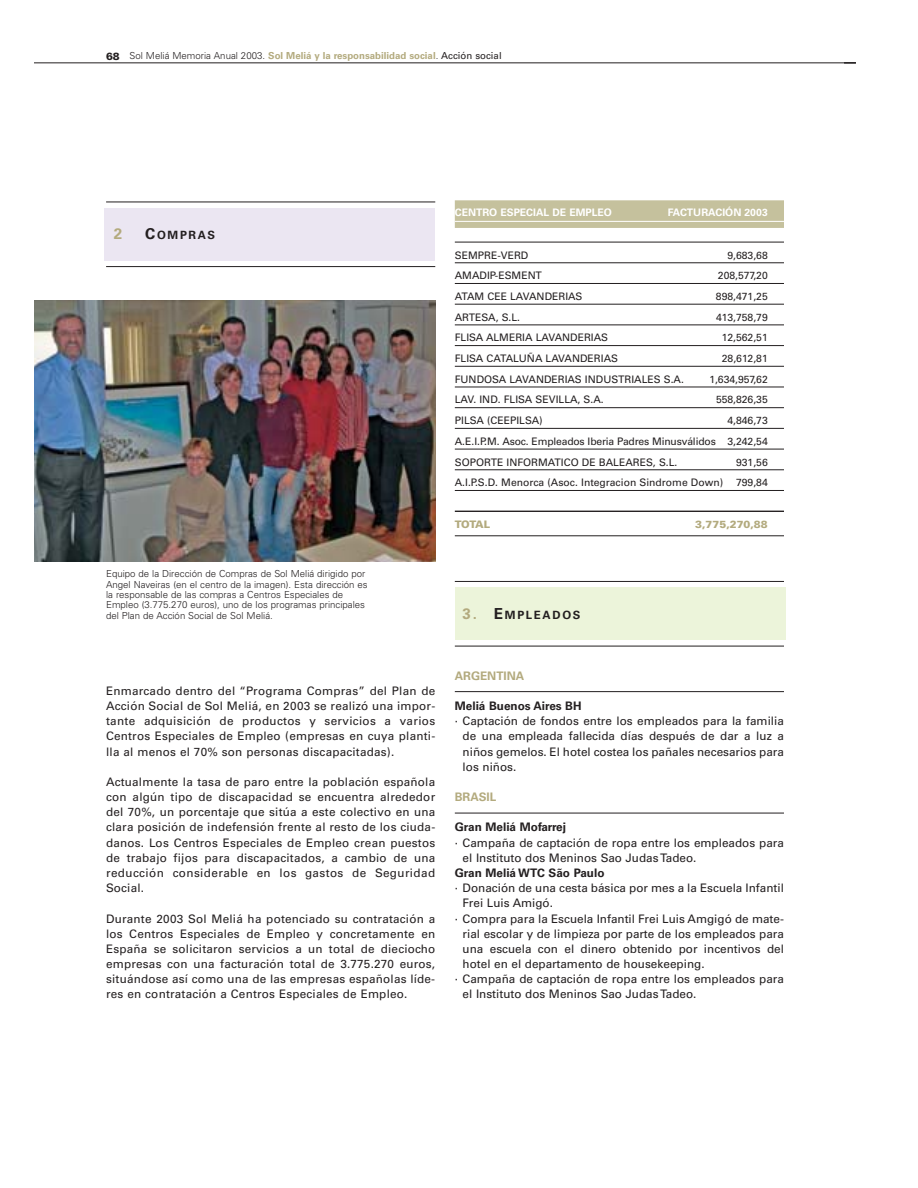
<style>
.page{position:relative;width:918px;height:1188px;background:#fff}
.page>*{position:absolute;margin:0;border:0;box-sizing:border-box;transform-origin:0 0}
.t1{font:700 15.15px "Univers";color:#b3aa7e}
.t2{font:11.7px/15.1px "Univers";color:#231f20;text-align:justify}
.t3{font:700 11.7px "Univers";color:#231f20}
.t4{font:700 11.7px "Univers";color:#b3aa7e}
.t5{font:700 11.4px "Univers";letter-spacing:.15em;color:#231f20}
.t6{font:10.35px/20.7px "Univers";color:#231f20;text-align:justify}
.t7{font:700 10.35px "Univers";color:#fff}
.t8{font:900 10.35px "Univers";color:#b3aa7e}
.t9{font:300 9.6px/10.4px "Univers";color:#231f20}
.t10{font:700 9.6px "Univers";color:#b3aa7e}
.s1{font-weight:900;font-size:10.35px;color:#231f20}
.s2{font-weight:300;color:#231f20}
.s3{font-weight:400;color:#231f20}
.s4{font-size:15.15px}
.s5{font-size:15.15px;color:#b3aa7e}
</style>
<div class="page">
<div style="left:455px;top:587px;width:330px;height:53px;background:#ecf4da"></div>
<div style="left:105px;top:208px;width:330px;height:53px;background:#ebe6f2"></div>
<hr style="left:34px;top:63px;width:822px;height:1px;background:#231f20">
<hr style="left:106px;top:202px;width:329px;height:1px;background:#231f20">
<hr style="left:106px;top:266px;width:329px;height:1px;background:#231f20">
<div style="left:455px;top:200px;width:329px;height:28px;background:#c5c19d"></div>
<hr style="left:455px;top:221px;width:329px;height:1px;background:#fff">
<hr style="left:455px;top:242px;width:329px;height:1px;background:#231f20">
<hr style="left:455px;top:262px;width:329px;height:1px;background:#231f20">
<hr style="left:455px;top:283px;width:329px;height:1px;background:#231f20">
<hr style="left:455px;top:304px;width:329px;height:1px;background:#231f20">
<hr style="left:455px;top:325px;width:329px;height:1px;background:#231f20">
<hr style="left:455px;top:345px;width:329px;height:1px;background:#231f20">
<hr style="left:455px;top:366px;width:329px;height:1px;background:#231f20">
<hr style="left:455px;top:387px;width:329px;height:1px;background:#231f20">
<hr style="left:455px;top:407px;width:329px;height:1px;background:#231f20">
<hr style="left:455px;top:428px;width:329px;height:1px;background:#231f20">
<hr style="left:455px;top:449px;width:329px;height:1px;background:#231f20">
<hr style="left:455px;top:469px;width:329px;height:1px;background:#231f20">
<hr style="left:455px;top:490px;width:329px;height:1px;background:#231f20">
<hr style="left:455px;top:511px;width:329px;height:1px;background:#231f20">
<hr style="left:455px;top:535px;width:329px;height:1px;background:#231f20">
<hr style="left:455px;top:581px;width:329px;height:1px;background:#231f20">
<hr style="left:455px;top:646px;width:329px;height:1px;background:#231f20">
<hr style="left:455px;top:691px;width:329px;height:1px;background:#231f20">
<hr style="left:455px;top:813px;width:329px;height:1px;background:#231f20">
<svg style="left:844px;top:63px;width:12px;height:1px"></svg>
<img style="left:34px;top:300px;width:401px;height:261px">
<p class="t10" style="left:106px;top:53px;width:397px"><span class="s1">68</span> <span class="s2">Sol Meliá Memoria Anual 2003.</span> Sol Meliá y la responsabilidad social<span class="s2">.</span> <span class="s3">Acción social</span></p>
<p class="t1" style="left:114px;top:229px;width:10px">2</p>
<p class="t5" style="left:145px;top:231px;width:71px"><span class="s4">C</span>OMPRAS</p>
<p class="t9" style="left:106px;top:570px;width:263px">Equipo de la Dirección de Compras de Sol Meliá dirigido por Angel Naveiras (en el centro de la imagen). Esta dirección es la responsable de las compras a Centros Especiales de Empleo (3.775.270 euros), uno de los programas principales del Plan de Acción Social de Sol Meliá.</p>
<p class="t7" style="left:455px;top:208px;width:159px">CENTRO ESPECIAL DE EMPLEO</p>
<p class="t7" style="left:668px;top:208px;width:101px">FACTURACIÓN 2003</p>
<p class="t6" style="left:455px;top:245px;width:75px">SEMPRE-VERD</p>
<p class="t6" style="left:728px;top:245px;width:42px">9,683,68</p>
<p class="t6" style="left:455px;top:266px;width:89px">AMADIP-ESMENT</p>
<p class="t6" style="left:718px;top:266px;width:51px">208,577,20</p>
<p class="t6" style="left:455px;top:287px;width:129px">ATAM CEE LAVANDERIAS</p>
<p class="t6" style="left:716px;top:287px;width:53px">898,471,25</p>
<p class="t6" style="left:455px;top:308px;width:67px">ARTESA, S.L.</p>
<p class="t6" style="left:716px;top:308px;width:53px">413,758,79</p>
<p class="t6" style="left:455px;top:328px;width:155px">FLISA ALMERIA LAVANDERIAS</p>
<p class="t6" style="left:722px;top:328px;width:47px">12,562,51</p>
<p class="t6" style="left:455px;top:349px;width:165px">FLISA CATALUÑA LAVANDERIAS</p>
<p class="t6" style="left:722px;top:349px;width:47px">28,612,81</p>
<p class="t6" style="left:455px;top:370px;width:231px">FUNDOSA LAVANDERIAS INDUSTRIALES S.A.</p>
<p class="t6" style="left:709px;top:370px;width:60px">1,634,957,62</p>
<p class="t6" style="left:455px;top:390px;width:150px">LAV. IND. FLISA SEVILLA, S.A.</p>
<p class="t6" style="left:716px;top:390px;width:53px">558,826,35</p>
<p class="t6" style="left:455px;top:411px;width:89px">PILSA (CEEPILSA)</p>
<p class="t6" style="left:455px;top:411px;width:314px;text-indent:273px">4,846,73<br>A.E.I.P.M. Asoc. Empleados Iberia Padres Minusválidos 3,242,54<br>SOPORTE INFORMATICO DE BALEARES, S.L.</p>
<p class="t6" style="left:736px;top:452px;width:33px">931,56</p>
<p class="t6" style="left:455px;top:473px;width:270px">A.I.P.S.D. Menorca (Asoc. Integracion Sindrome Down)</p>
<p class="t6" style="left:736px;top:473px;width:33px">799,84</p>
<p class="t8" style="left:455px;top:520px;width:37px">TOTAL</p>
<p class="t8" style="left:695px;top:520px;width:74px">3,775,270,88</p>
<p class="t5" style="left:463px;top:611px;width:119px"><span class="s5">3.</span> <span class="s4">E</span>MPLEADOS</p>
<p class="t2" style="left:106px;top:684px;width:331px">Enmarcado dentro del “Programa Compras” del Plan de Acción Social de Sol Meliá, en 2003 se realizó una impor&shy;tante adquisición de productos y servicios a varios Centros Especiales de Empleo (empresas en cuya planti&shy;lla al menos el 70% son personas discapacitadas).</p>
<p class="t2" style="left:106px;top:775px;width:331px">Actualmente la tasa de paro entre la población española con algún tipo de discapacidad se encuentra alrededor del 70%, un porcentaje que sitúa a este colectivo en una clara posición de indefensión frente al resto de los ciuda&shy;danos. Los Centros Especiales de Empleo crean puestos de trabajo fijos para discapacitados, a cambio de una reducción considerable en los gastos de Seguridad Social.</p>
<p class="t2" style="left:106px;top:912px;width:331px">Durante 2003 Sol Meliá ha potenciado su contratación a los Centros Especiales de Empleo y concretamente en España se solicitaron servicios a un total de dieciocho empresas con una facturación total de 3.775.270 euros, situándose así como una de las empresas españolas líde&shy;res en contratación a Centros Especiales de Empleo.</p>
<p class="t4" style="left:455px;top:671px;width:71px">ARGENTINA</p>
<p class="t3" style="left:455px;top:702px;width:128px">Meliá Buenos Aires BH</p>
<p class="t2" style="left:463px;top:715px;width:323px;text-indent:-8px">· Captación de fondos entre los empleados para la familia de una empleada fallecida días después de dar a luz a niños gemelos. El hotel costea los pañales necesarios para los niños.</p>
<p class="t4" style="left:455px;top:793px;width:43px">BRASIL</p>
<p class="t3" style="left:455px;top:823px;width:113px">Gran Meliá Mofarrej</p>
<p class="t2" style="left:463px;top:836px;width:323px;text-indent:-8px">· Campaña de captación de ropa entre los empleados para el Instituto dos Meninos Sao Judas Tadeo.</p>
<p class="t3" style="left:455px;top:869px;width:151px">Gran Meliá WTC São Paulo</p>
<p class="t2" style="left:455px;top:882px;width:331px">· Donación de una cesta básica por mes a la Escuela Infantil</p>
<p class="t2" style="left:463px;top:897px;width:92px">Frei Luis Amigó.</p>
<p class="t2" style="left:455px;top:912px;width:331px">· Compra para la Escuela Infantil Frei Luis Amgigó de mate-</p>
<p class="t2" style="left:463px;top:927px;width:323px">rial escolar y de limpieza por parte de los empleados para</p>
<p class="t2" style="left:463px;top:942px;width:323px">una escuela con el dinero obtenido por incentivos del</p>
<p class="t2" style="left:463px;top:957px;width:243px">hotel en el departamento de housekeeping.</p>
<p class="t2" style="left:455px;top:973px;width:331px">· Campaña de captación de ropa entre los empleados para</p>
<p class="t2" style="left:463px;top:988px;width:235px">el Instituto dos Meninos Sao Judas Tadeo.</p>
</div>
